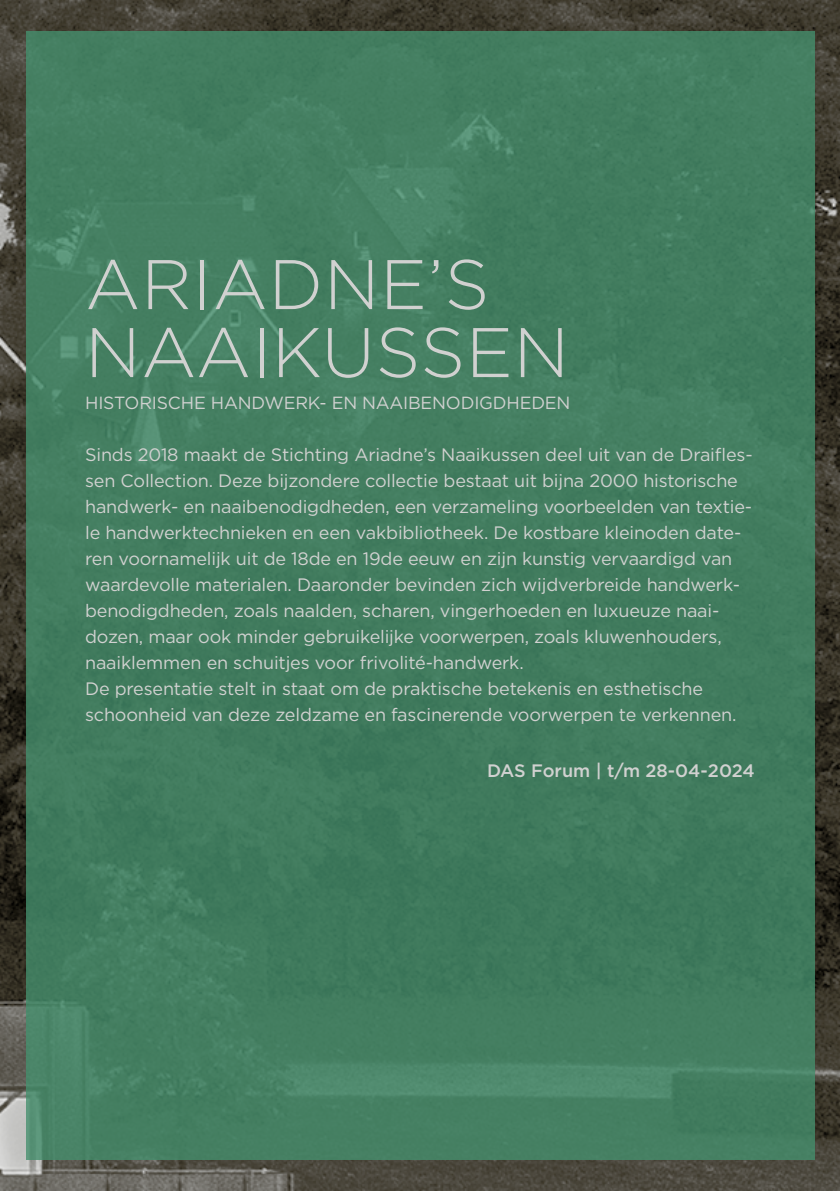
<style>
.page{position:relative;width:840px;height:1191px;background:#fff}
.page>*{position:absolute;margin:0;border:0;box-sizing:border-box;transform-origin:0 0}
.t1{font:300 70px/68px "Gotham";letter-spacing:.01em;color:#d1d1d0}
.t2{font:18px/26px "Gotham";letter-spacing:-.01em;color:#d1d1d0}
.t3{font:500 18px "Gotham";color:#d1d1d0}
.t4{font:17.6px "Gotham";letter-spacing:-.01em;color:#d1d1d0}
</style>
<div class="page">
<img style="left:0;top:0;width:839px;height:1191px">
<div style="left:26px;top:31px;width:788px;height:1128px;background:#437d5f"></div>
<h1 class="t1" style="left:85px;top:248px;width:485px">ARIADNE’S<br>NAAIKUSSEN</h1>
<p class="t4" style="left:85px;top:392px;width:486px">HISTORISCHE HANDWERK- EN NAAIBENODIGDHEDEN</p>
<p class="t2" style="left:85px;top:441px;width:668px">Sinds 2018 maakt de Stichting Ariadne’s Naaikussen deel uit van de Draifles&shy;sen Collection. Deze bijzondere collectie bestaat uit bijna 2000 historische handwerk- en naaibenodigdheden, een verzameling voorbeelden van textie&shy;le handwerktechnieken en een vakbibliotheek. De kostbare kleinoden date&shy;ren voornamelijk uit de 18de en 19de eeuw en zijn kunstig vervaardigd van waardevolle materialen. Daaronder bevinden zich wijdverbreide handwerk&shy;benodigdheden, zoals naalden, scharen, vingerhoeden en luxueuze naai&shy;dozen, maar ook minder gebruikelijke voorwerpen, zoals kluwenhouders, naaiklemmen en schuitjes voor frivolité-handwerk.<br>De presentatie stelt in staat om de praktische betekenis en esthetische schoonheid van deze zeldzame en fascinerende voorwerpen te verkennen.</p>
<p class="t3" style="left:487px;top:759px;width:269px">DAS Forum | t/m 28-04-2024</p>
</div>
